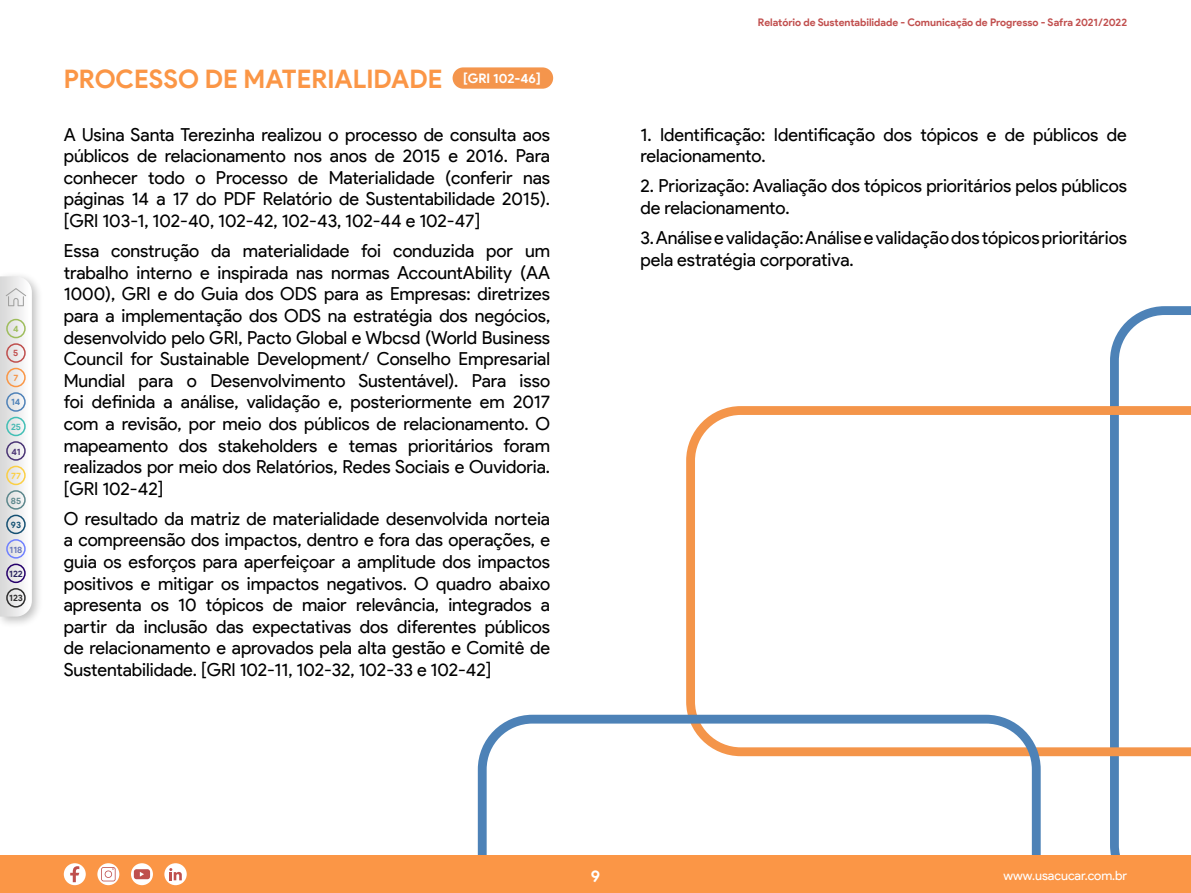
<style>
.page{position:relative;width:1191px;height:893px;background:#fff}
.page>*{position:absolute;margin:0;border:0;box-sizing:border-box;transform-origin:0 0}
.t1{font:700 25.5px "Product Sans";color:#fb9646}
.t2{font:18px/21.6px "Product Sans";letter-spacing:-.005em;color:#000;text-align:justify}
.t3{font:700 16.5px "Product Sans";color:#fff}
.t4{font:12.9px "Product Sans";letter-spacing:-.005em;color:#fff}
.t5{font:700 10.5px "Product Sans";letter-spacing:-.005em;color:#c14f4e}
.t6{font:700 9px "Product Sans";color:#6978b9}
.t7{font:700 9px "Product Sans";color:#2b2560}
.t8{font:700 9px "Product Sans";color:#2f2e2e}
.t9{font:700 9px "Product Sans";color:#5183b9}
.t10{font:700 9px "Product Sans";color:#48b9b3}
.t11{font:700 9px "Product Sans";color:#4b3475}
.t12{font:700 9px "Product Sans";color:#fbcf44}
.t13{font:700 9px "Product Sans";color:#5e888d}
.t14{font:700 9px "Product Sans";color:#155173}
.t15{font:700 9px "Product Sans";color:#9ebd5d}
.t16{font:700 9px "Product Sans";color:#c14f4e}
.t17{font:700 9px "Product Sans";color:#f49548}
</style>
<div class="page">
<svg style="left:1110px;top:306px;width:81px;height:587px"></svg>
<svg style="left:686px;top:406px;width:505px;height:350px"></svg>
<svg style="left:478px;top:715px;width:562px;height:140px"></svg>
<div style="left:0;top:855px;width:1190px;height:38px;background:#fb9646"></div>
<div style="left:452px;top:67px;width:101px;height:22px;background:#f4954c;border-radius:11px"></div>
<svg style="left:164px;top:863px;width:23px;height:22px"></svg>
<svg style="left:169px;top:868px;width:13px;height:12px"></svg>
<svg style="left:131px;top:863px;width:22px;height:22px"></svg>
<div style="left:134px;top:869px;width:16px;height:10px;background:#bf4f4d;border-radius:3px"></div>
<svg style="left:140px;top:872px;width:4px;height:5px"></svg>
<svg style="left:97px;top:863px;width:22px;height:22px"></svg>
<svg style="left:101px;top:867px;width:15px;height:14px"></svg>
<div style="left:64px;top:863px;width:22px;height:22px;background:#fff;border-radius:50%"></div>
<svg style="left:70px;top:866px;width:9px;height:16px"></svg>
<div style="left:0;top:271px;width:43px;height:357px;background:#000;opacity:.25"></div>
<svg style="left:0;top:276px;width:32px;height:341px"></svg>
<p class="t15" style="left:13px;top:323px;width:7px">4</p>
<p class="t16" style="left:13px;top:347px;width:7px">5</p>
<p class="t17" style="left:13px;top:372px;width:6px">7</p>
<p class="t9" style="left:11px;top:397px;width:11px">14</p>
<p class="t10" style="left:11px;top:421px;width:12px">25</p>
<p class="t11" style="left:11px;top:446px;width:11px">41</p>
<p class="t12" style="left:11px;top:470px;width:11px">77</p>
<p class="t13" style="left:11px;top:495px;width:12px">85</p>
<p class="t14" style="left:11px;top:519px;width:12px">93</p>
<p class="t6" style="left:10px;top:544px;width:14px">118</p>
<p class="t7" style="left:9px;top:568px;width:15px">122</p>
<p class="t8" style="left:9px;top:593px;width:15px">123</p>
<h1 class="t1" style="left:64px;top:64px;width:478px">PROCESSO DE MATERIALIDADE <sup>[GRI</sup> <sup>102-46]</sup></h1>
<p class="t2" style="left:64px;top:124px;width:488px">A Usina Santa Terezinha realizou o processo de consulta aos públicos de relacionamento nos anos de 2015 e 2016. Para conhecer todo o Processo de Materialidade (conferir nas páginas 14 a 17 do PDF Relatório de Sustentabilidade 2015). [GRI 103-1, 102-40, 102-42, 102-43, 102-44 e 102-47]</p>
<p class="t2" style="left:64px;top:240px;width:488px">Essa construção da materialidade foi conduzida por um trabalho interno e inspirada nas normas AccountAbility (AA 1000), GRI e do Guia dos ODS para as Empresas: diretrizes para a implementação dos ODS na estratégia dos negócios, desenvolvido pelo GRI, Pacto Global e Wbcsd (World Business Council for Sustainable Development/ Conselho Empresarial Mundial para o Desenvolvimento Sustentável). Para isso foi definida a análise, validação e, posteriormente em 2017 com a revisão, por meio dos públicos de relacionamento. O mapeamento dos stakeholders e temas prioritários foram realizados por meio dos Relatórios, Redes Sociais e Ouvidoria. [GRI 102-42]</p>
<p class="t2" style="left:64px;top:508px;width:488px">O resultado da matriz de materialidade desenvolvida norteia a compreensão dos impactos, dentro e fora das operações, e guia os esforços para aperfeiçoar a amplitude dos impactos positivos e mitigar os impactos negativos. O quadro abaixo apresenta os 10 tópicos de maior relevância, integrados a partir da inclusão das expectativas dos diferentes públicos de relacionamento e aprovados pela alta gestão e Comitê de Sustentabilidade. [GRI 102-11, 102-32, 102-33 e 102-42]</p>
<p class="t5" style="left:758px;top:16px;width:370px">Relatório de Sustentabilidade - Comunicação de Progresso - Safra 2021/2022</p>
<p class="t2" style="left:640px;top:124px;width:488px">1. Identificação: Identificação dos tópicos e de públicos de relacionamento.</p>
<p class="t2" style="left:640px;top:176px;width:488px">2. Priorização: Avaliação dos tópicos prioritários pelos públicos de relacionamento.</p>
<p class="t2" style="left:640px;top:227px;width:488px">3. Análise e validação: Análise e validação dos tópicos prioritários pela estratégia corporativa.</p>
<p class="t3" style="left:591px;top:866px;width:11px">9</p>
<p class="t4" style="left:1003px;top:868px;width:125px">www.usacucar.com.br</p>
</div>
